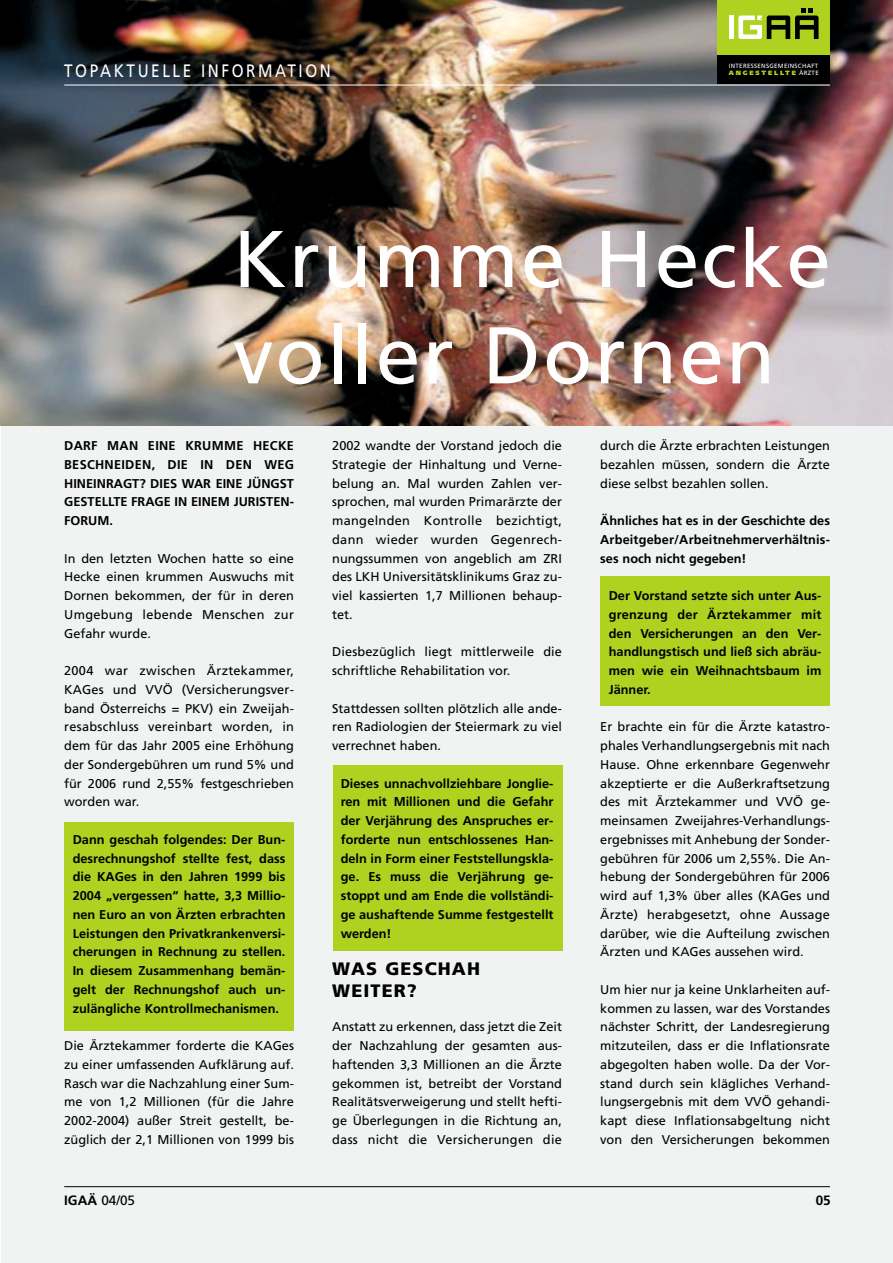
<style>
.page{position:relative;width:893px;height:1263px;background:#fff}
.page>*{position:absolute;margin:0;border:0;box-sizing:border-box;transform-origin:0 0}
.t1{font:80.25px/96.3px "Frutiger";letter-spacing:.03em;color:#fff}
.t2{font:18px "Frutiger";letter-spacing:.165em;color:#fff;scale:.85 1}
.t3{font:900 18px/21.6px "Frutiger";letter-spacing:.06em;color:#000}
.t4{font:13.5px "Frutiger";color:#000}
.t5{font:700 13.5px "Frutiger";color:#000}
.t6{font:12.75px/18.8px "Frutiger";color:#000;text-align:justify}
.t7{font:700 12.75px/18.8px "Frutiger";color:#000;text-align:justify}
.t8{font:6.15px/6.8px "Frutiger";letter-spacing:.05em;color:#fff}
.s1{font-weight:900;color:#afd220}
.s2{font-weight:700}
</style>
<div class="page">
<div style="left:1px;top:0;width:891px;height:1262px;background:#f1f3f3"></div>
<img style="left:1px;top:0;width:891px;height:425px">
<div style="left:333px;top:765px;width:229px;height:186px;background:#afd220"></div>
<div style="left:64px;top:822px;width:230px;height:208px;background:#afd220"></div>
<hr style="left:64px;top:85px;width:766px;height:1px;background:#fff">
<hr style="left:64px;top:1186px;width:766px;height:1px;background:#000">
<div style="left:717px;top:0;width:113px;height:56px;background:#afd220"></div>
<div style="left:717px;top:56px;width:113px;height:28px;background:#000"></div>
<hr style="left:729px;top:16px;width:4px;height:23px;background:#fff">
<svg style="left:738px;top:8px;width:80px;height:31px"></svg>
<div style="left:600px;top:576px;width:230px;height:130px;background:#afd220"></div>
<h2 class="t2" style="left:64px;top:64px;width:315px">TOPAKTUELLE INFORMATION</h2>
<p class="t8" style="left:728px;top:63px;width:91px">INTERESSENSGEMEINSCHAFT<br><span class="s1">ANGESTELLTE</span> ÄRZTE</p>
<h1 class="t1" style="left:233px;top:217px;width:599px">Krumme Hecke voller Dornen</h1>
<p class="t7" style="left:64px;top:437px;width:231px">DARF MAN EINE KRUMME HECKE BESCHNEIDEN, DIE IN DEN WEG HINEINRAGT? DIES WAR EINE JÜNGST GESTELLTE FRAGE IN EINEM JURISTEN-FORUM.</p>
<p class="t6" style="left:64px;top:550px;width:231px">In den letzten Wochen hatte so eine Hecke einen krummen Auswuchs mit Dornen bekommen, der für in deren Umgebung lebende Menschen zur Gefahr wurde.</p>
<p class="t6" style="left:64px;top:662px;width:231px">2004 war zwischen Ärztekammer, KAGes und VVÖ (Versicherungsver&shy;band Österreichs = PKV) ein Zweijah&shy;resabschluss vereinbart worden, in dem für das Jahr 2005 eine Erhöhung der Sondergebühren um rund 5% und für 2006 rund 2,55% festgeschrieben worden war.</p>
<p class="t7" style="left:73px;top:831px;width:214px">Dann geschah folgendes: Der Bun&shy;desrechnungshof stellte fest, dass die KAGes in den Jahren 1999 bis 2004 „vergessen“ hatte, 3,3 Millio&shy;nen Euro an von Ärzten erbrachten Leistungen den Privatkrankenversi&shy;cherungen in Rechnung zu stellen.<br>In diesem Zusammenhang bemän&shy;gelt der Rechnungshof auch un&shy;zulängliche Kontrollmechanismen.</p>
<p class="t6" style="left:64px;top:1037px;width:231px">Die Ärztekammer forderte die KAGes zu einer umfassenden Aufklärung auf.<br>Rasch war die Nachzahlung einer Sum&shy;me von 1,2 Millionen (für die Jahre 2002-2004) außer Streit gestellt, be&shy;züglich der 2,1 Millionen von 1999 bis</p>
<p class="t4" style="left:64px;top:1195px;width:72px"><span class="s2">IGAÄ</span> 04/05</p>
<p class="t6" style="left:332px;top:437px;width:231px">2002 wandte der Vorstand jedoch die Strategie der Hinhaltung und Verne&shy;belung an. Mal wurden Zahlen ver&shy;sprochen, mal wurden Primarärzte der mangelnden Kontrolle bezichtigt, dann wieder wurden Gegenrech&shy;nungssummen von angeblich am ZRI des LKH Universitätsklinikums Graz zu&shy;viel kassierten 1,7 Millionen behaup&shy;tet.</p>
<p class="t6" style="left:332px;top:643px;width:231px">Diesbezüglich liegt mittlerweile die schriftliche Rehabilitation vor.</p>
<p class="t6" style="left:332px;top:700px;width:231px">Stattdessen sollten plötzlich alle ande&shy;ren Radiologien der Steiermark zu viel verrechnet haben.</p>
<p class="t7" style="left:341px;top:775px;width:214px">Dieses unnachvollziehbare Jonglie&shy;ren mit Millionen und die Gefahr der Verjährung des Anspruches er&shy;forderte nun entschlossenes Han&shy;deln in Form einer Feststellungskla&shy;ge. Es muss die Verjährung ge&shy;stoppt und am Ende die vollständi&shy;ge aushaftende Summe festgestellt werden!</p>
<h2 class="t3" style="left:332px;top:960px;width:149px">WAS GESCHAH<br>WEITER?</h2>
<p class="t6" style="left:332px;top:1018px;width:231px">Anstatt zu erkennen, dass jetzt die Zeit der Nachzahlung der gesamten aus&shy;haftenden 3,3 Millionen an die Ärzte gekommen ist, betreibt der Vorstand Realitätsverweigerung und stellt hefti&shy;ge Überlegungen in die Richtung an, dass nicht die Versicherungen die</p>
<p class="t6" style="left:600px;top:437px;width:231px">durch die Ärzte erbrachten Leistungen bezahlen müssen, sondern die Ärzte diese selbst bezahlen sollen.</p>
<p class="t7" style="left:600px;top:512px;width:231px">Ähnliches hat es in der Geschichte des Arbeitgeber/Arbeitnehmerverhältnis&shy;ses noch nicht gegeben!</p>
<p class="t7" style="left:608px;top:587px;width:214px">Der Vorstand setzte sich unter Aus&shy;grenzung der Ärztekammer mit den Versicherungen an den Ver&shy;handlungstisch und ließ sich abräu&shy;men wie ein Weihnachtsbaum im Jänner.</p>
<p class="t6" style="left:600px;top:718px;width:231px">Er brachte ein für die Ärzte katastro&shy;phales Verhandlungsergebnis mit nach Hause. Ohne erkennbare Gegenwehr akzeptierte er die Außerkraftsetzung des mit Ärztekammer und VVÖ ge&shy;meinsamen Zweijahres-Verhandlungs&shy;ergebnisses mit Anhebung der Sonder&shy;gebühren für 2006 um 2,55%. Die An&shy;hebung der Sondergebühren für 2006 wird auf 1,3% über alles (KAGes und Ärzte) herabgesetzt, ohne Aussage darüber, wie die Aufteilung zwischen Ärzten und KAGes aussehen wird.</p>
<p class="t6" style="left:600px;top:981px;width:231px">Um hier nur ja keine Unklarheiten auf&shy;kommen zu lassen, war des Vorstandes nächster Schritt, der Landesregierung mitzuteilen, dass er die Inflationsrate abgegolten haben wolle. Da der Vor&shy;stand durch sein klägliches Verhand&shy;lungsergebnis mit dem VVÖ gehandi&shy;kapt diese Inflationsabgeltung nicht von den Versicherungen bekommen</p>
<p class="t5" style="left:815px;top:1195px;width:17px">05</p>
</div>
